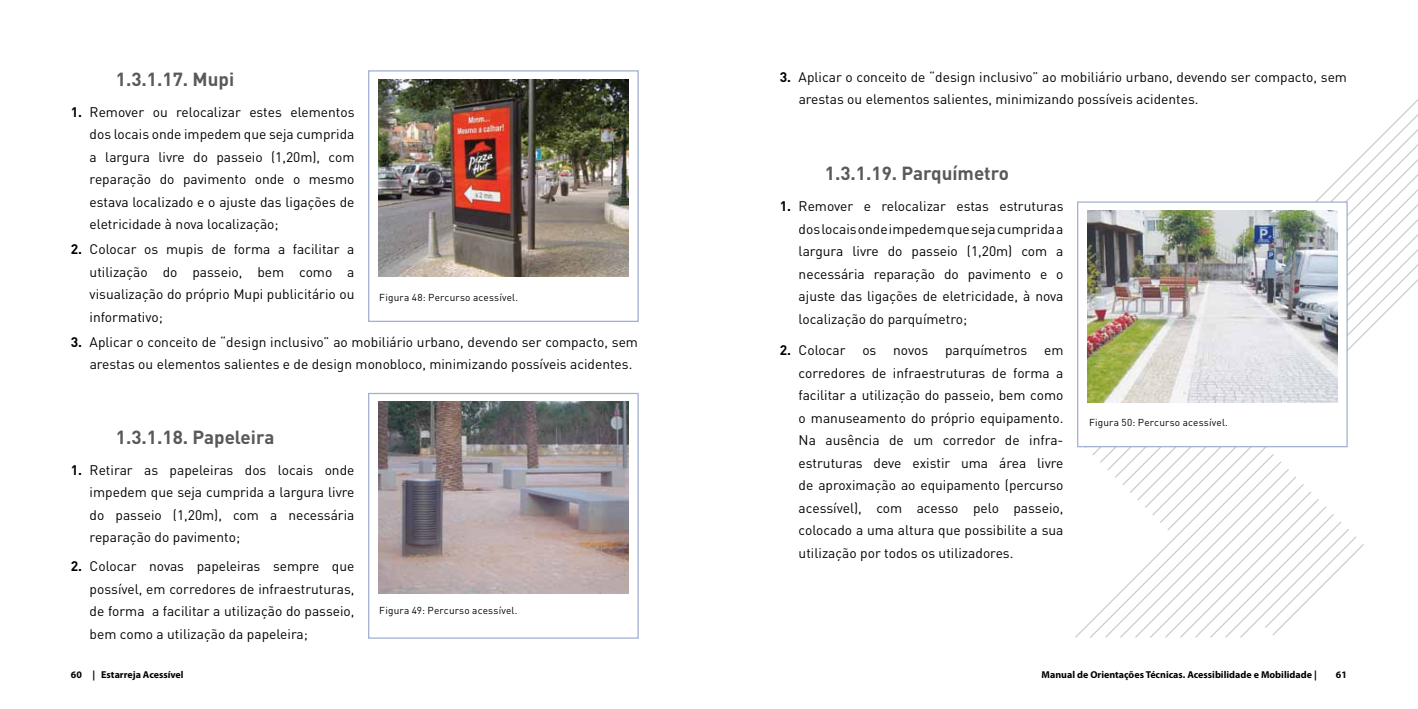
<style>
.page{position:relative;width:1418px;height:709px;background:#fff}
.page>*{position:absolute;margin:0;border:0;box-sizing:border-box;transform-origin:0 0}
.t1{font:700 18.75px "DIN";color:#58595b}
.t2{font:13.75px/22.5px "DIN";color:#000;text-align:justify}
.t3{font:10px "DIN";letter-spacing:.02em;color:#000}
.t4{font:700 10px "Myriad Pro";color:#000}
.t5{font:700 10px "Myriad Pro";color:#000101}
.s1{font-weight:700}
.s2{color:#000}
</style>
<div class="page">
<svg style="left:1347px;top:259px;width:70px;height:186px"></svg>
<svg style="left:1075px;top:445px;width:289px;height:193px"></svg>
<div style="left:368px;top:70px;width:270px;height:252px;border:1px solid #a1afd0"></div>
<img style="left:379px;top:79px;width:249px;height:197px">
<div style="left:368px;top:393px;width:270px;height:245px;border:1px solid #a1afd0"></div>
<img style="left:379px;top:401px;width:249px;height:193px">
<div style="left:1077px;top:201px;width:270px;height:246px;background:#fff;border:1px solid #a1afd0"></div>
<img style="left:1087px;top:210px;width:249px;height:192px">
<h1 class="t1" style="left:116px;top:66px;width:120px">1.3.1.17. Mupi</h1>
<p class="t2" style="left:90px;top:100px;width:266px;text-indent:-19px"><span class="s1">1.</span> Remover ou relocalizar estes elementos dos locais onde impedem que seja cumprida a largura livre do passeio (1,20m), com reparação do pavimento onde o mesmo estava localizado e o ajuste das ligações de eletricidade à nova localização;</p>
<p class="t2" style="left:90px;top:238px;width:266px;text-indent:-19px"><span class="s1">2.</span> Colocar os mupis de forma a facilitar a utilização do passeio, bem como a visualização do próprio Mupi publicitário ou informativo;</p>
<p class="t2" style="left:90px;top:330px;width:550px;text-indent:-19px"><span class="s1">3.</span> Aplicar o conceito de “design inclusivo” ao mobiliário urbano, devendo ser compacto, sem arestas ou elementos salientes e de design monobloco, minimizando possíveis acidentes.</p>
<p class="t3" style="left:379px;top:291px;width:140px">Figura 48: Percurso acessível.</p>
<h1 class="t1" style="left:116px;top:424px;width:160px">1.3.1.18. Papeleira</h1>
<p class="t2" style="left:90px;top:458px;width:266px;text-indent:-19px"><span class="s1">1.</span> Retirar as papeleiras dos locais onde impedem que seja cumprida a largura livre do passeio (1,20m), com a necessária reparação do pavimento;</p>
<p class="t2" style="left:90px;top:554px;width:266px;text-indent:-19px"><span class="s1">2.</span> Colocar novas papeleiras sempre que possível, em corredores de infraestruturas, de forma a facilitar a utilização do passeio, bem como a utilização da papeleira;</p>
<p class="t3" style="left:379px;top:604px;width:140px">Figura 49: Percurso acessível.</p>
<p class="t2" style="left:798px;top:65px;width:550px;text-indent:-19px"><span class="s1">3.</span> Aplicar o conceito de “design inclusivo” ao mobiliário urbano, devendo ser compacto, sem arestas ou elementos salientes, minimizando possíveis acidentes.</p>
<h1 class="t1" style="left:825px;top:161px;width:186px">1.3.1.19. Parquímetro</h1>
<p class="t2" style="left:798px;top:195px;width:266px;text-indent:-19px"><span class="s1">1.</span> Remover e relocalizar estas estruturas dos locais onde impedem que seja cumprida a largura livre do passeio (1,20m) com a necessária reparação do pavimento e o ajuste das ligações de eletricidade, à nova localização do parquímetro;</p>
<p class="t2" style="left:798px;top:338px;width:266px;text-indent:-19px"><span class="s1">2.</span> Colocar os novos parquímetros em corredores de infraestruturas de forma a facilitar a utilização do passeio, bem como o manuseamento do próprio equipamento.<br>Na ausência de um corredor de infra&shy;estruturas deve existir uma área livre de aproximação ao equipamento (percurso acessível), com acesso pelo passeio, colocado a uma altura que possibilite a sua utilização por todos os utilizadores.</p>
<p class="t3" style="left:1089px;top:416px;width:140px">Figura 50: Percurso acessível.</p>
<p class="t5" style="left:71px;top:668px;width:114px"><span class="s2">60</span> | Estarreja Acessível</p>
<p class="t4" style="left:1041px;top:668px;width:277px">Manual de Orientações Técnicas. Acessibilidade e Mobilidade |</p>
<p class="t4" style="left:1335px;top:668px;width:13px">61</p>
</div>
